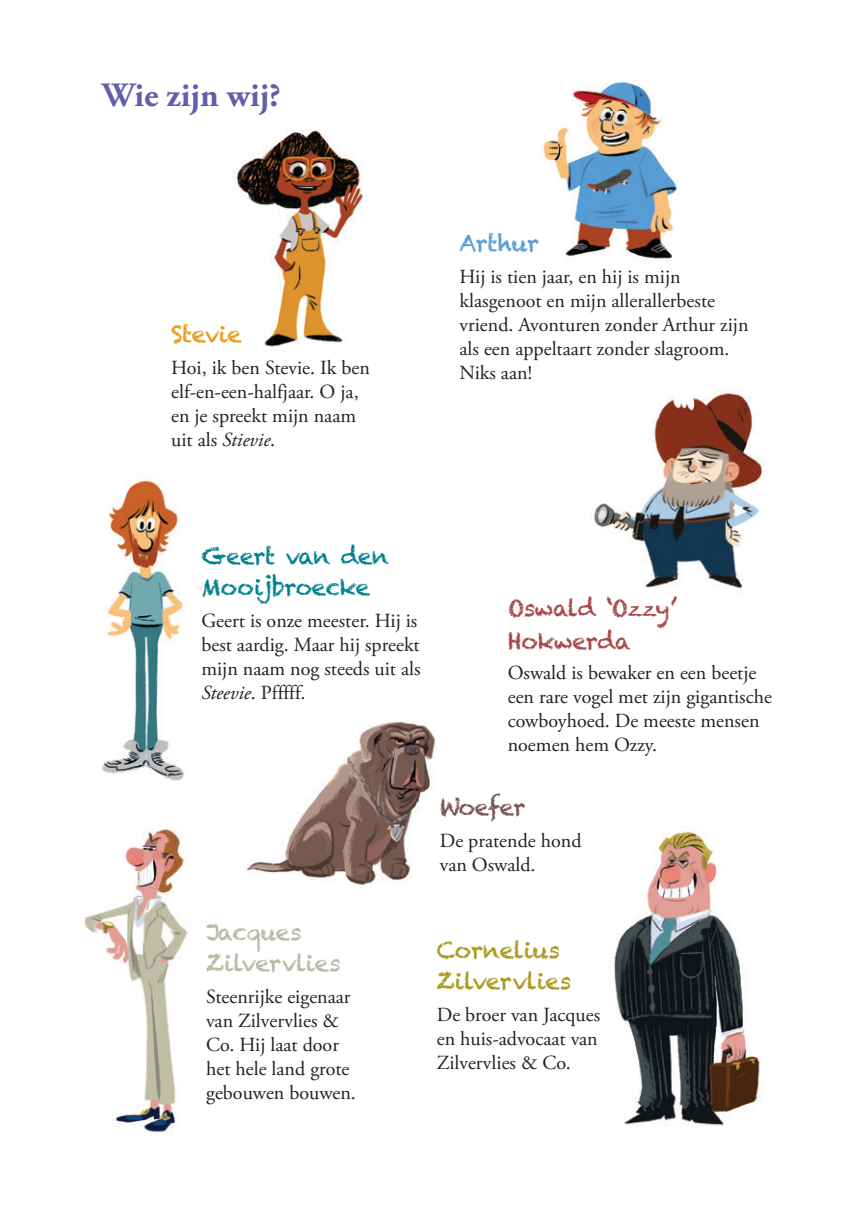
<style>
.page{position:relative;width:851px;height:1219px;background:#fff}
.page>*{position:absolute;margin:0;border:0;box-sizing:border-box;transform-origin:0 0}
.t1{font:700 34px "Adobe Garamond Pro";color:#625ea9}
.t2{font:23px/31px "Chalkduster";letter-spacing:-.025em;color:#00828f}
.t3{font:23px/33px "Chalkduster";letter-spacing:-.025em;color:#a74947}
.t4{font:23px/31px "Chalkduster";letter-spacing:-.015em;color:#ab9920}
.t5{font:23px/31px "Chalkduster";letter-spacing:-.025em;color:#b6baa7}
.t6{font:23px "Chalkduster";letter-spacing:-.025em;color:#e89c17}
.t7{font:23px "Chalkduster";letter-spacing:-.025em;color:#579cd4}
.t8{font:23px "Chalkduster";letter-spacing:-.035em;color:#7a5556}
.t9{font:20px/24px "Adobe Garamond Pro";color:#231f20}
.s1{font-style:italic}
</style>
<div class="page">
<img style="left:614px;top:831px;width:147px;height:295px">
<img style="left:102px;top:480px;width:100px;height:301px">
<img style="left:84px;top:829px;width:104px;height:306px">
<img style="left:594px;top:389px;width:171px;height:200px">
<img style="left:234px;top:130px;width:129px;height:217px">
<img style="left:246px;top:721px;width:189px;height:164px">
<img style="left:543px;top:82px;width:136px;height:180px">
<h1 class="t1" style="left:102px;top:75px;width:180px">Wie zijn wij?</h1>
<p class="t6" style="left:171px;top:320px;width:72px">Stevie</p>
<p class="t9" style="left:171px;top:356px;width:200px">Hoi, ik ben Stevie. Ik ben elf-en-een-halfjaar. O ja, en je spreekt mijn naam uit als <span class="s1">Stievie</span>.</p>
<p class="t7" style="left:459px;top:229px;width:81px">Arthur</p>
<p class="t9" style="left:459px;top:265px;width:290px">Hij is tien jaar, en hij is mijn klasgenoot en mijn allerallerbeste vriend. Avonturen zonder Arthur zijn als een appeltaart zonder slagroom.<br>Niks aan!</p>
<p class="t2" style="left:201px;top:540px;width:189px">Geert van den<br>Mooijbroecke</p>
<p class="t9" style="left:201px;top:609px;width:221px">Geert is onze meester. Hij is best aardig. Maar hij spreekt mijn naam nog steeds uit als<br><span class="s1">Steevie</span>. Pfffff.</p>
<p class="t3" style="left:507px;top:591px;width:171px">Oswald ‘Ozzy’<br>Hokwerda</p>
<p class="t9" style="left:507px;top:661px;width:265px">Oswald is bewaker en een beetje een rare vogel met zijn gigantische cowboyhoed. De meeste mensen noemen hem Ozzy.</p>
<p class="t8" style="left:440px;top:794px;width:87px">Woefer</p>
<p class="t9" style="left:440px;top:830px;width:143px">De pratende hond van Oswald.</p>
<p class="t5" style="left:206px;top:916px;width:136px">Jacques<br>Zilvervlies</p>
<p class="t9" style="left:206px;top:985px;width:151px">Steenrijke eigenaar van Zilvervlies &amp;<br>Co. Hij laat door het hele land grote gebouwen bouwen.</p>
<p class="t4" style="left:437px;top:935px;width:136px">Cornelius<br>Zilvervlies</p>
<p class="t9" style="left:437px;top:1003px;width:165px;text-align:justify">De broer van Jacques en huis-advocaat van Zilvervlies &amp; Co.</p>
</div>
